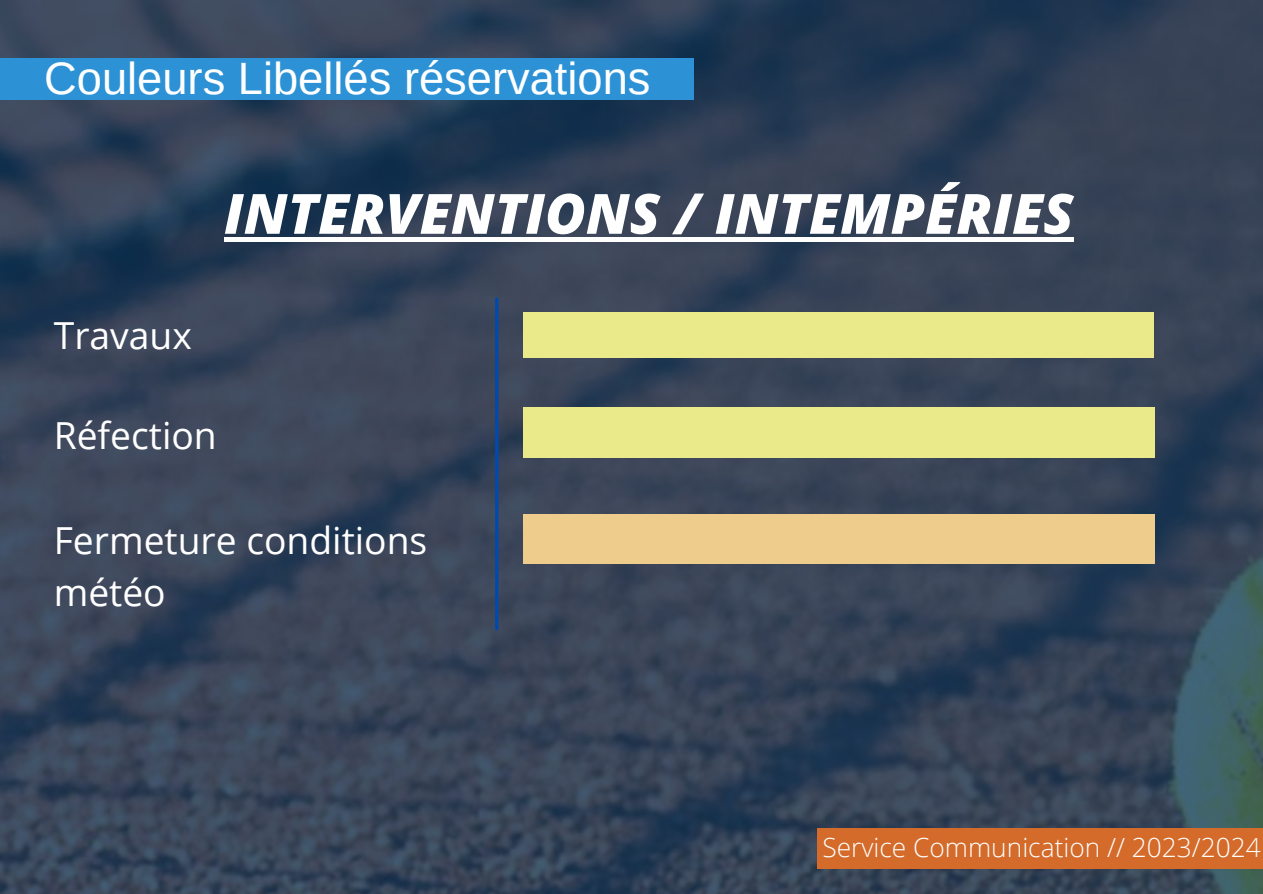
<style>
.page{position:relative;width:1263px;height:894px;background:#fff}
.page>*{position:absolute;margin:0;border:0;box-sizing:border-box;transform-origin:0 0}
.t1{font:italic 800 55.5px "Open Sans";color:#fff}
.t2{font:45.3px "Arimo";color:#fff}
.t3{font:37.2px "Open Sans";color:#fff}
.t4{font:300 26.25px "Open Sans";color:#fff}
</style>
<div class="page">
<img style="left:0;top:0;width:1263px;height:893px">
<div style="left:0;top:58px;width:694px;height:41px;background:#2c92d5"></div>
<hr style="left:495px;top:299px;width:3px;height:329px;background:#004aad">
<div style="left:817px;top:828px;width:446px;height:39px;background:#d46b2a"></div>
<div style="left:523px;top:312px;width:631px;height:45px;background:#eaea8a"></div>
<div style="left:523px;top:408px;width:631px;height:49px;background:#eaea8a"></div>
<div style="left:523px;top:514px;width:631px;height:49px;background:#eecd8c"></div>
<hr style="left:224px;top:237px;width:850px;height:4px;background:#fff">
<p class="t2" style="left:44px;top:53px;width:608px">Couleurs Libellés réservations</p>
<p class="t1" style="left:224px;top:174px;width:851px">INTERVENTIONS / INTEMPÉRIES</p>
<p class="t3" style="left:54px;top:309px;width:140px">Travaux</p>
<p class="t3" style="left:54px;top:409px;width:165px">Réfection</p>
<p class="t3" style="left:54px;top:514px;width:375px">Fermeture conditions</p>
<p class="t3" style="left:54px;top:566px;width:114px">météo</p>
<p class="t4" style="left:822px;top:828px;width:440px">Service Communication // 2023/2024</p>
</div>
